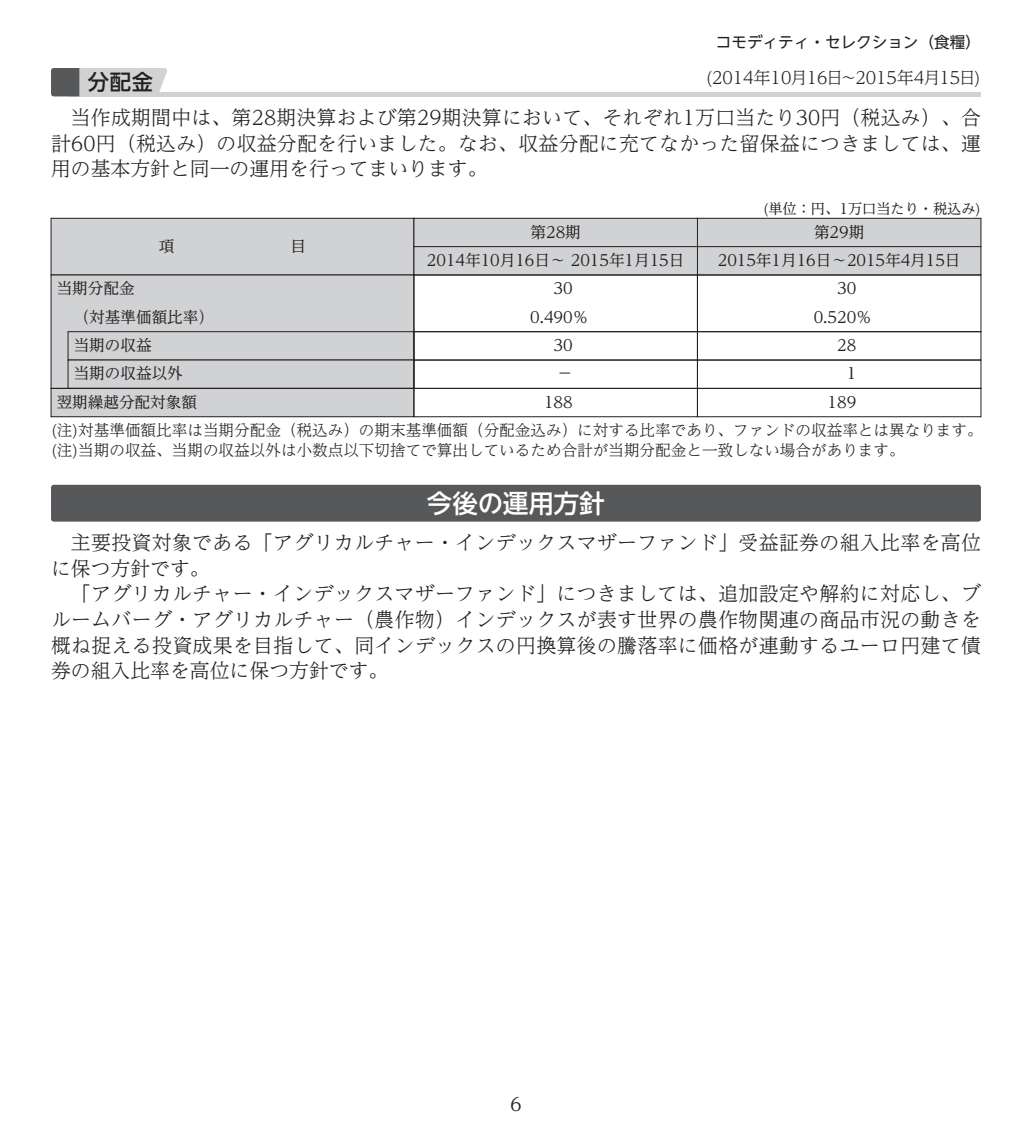
<style>
.page{position:relative;width:1032px;height:1134px;background:#fff}
.page>*{position:absolute;margin:0;border:0;box-sizing:border-box;transform-origin:0 0}
.t1{font:25.6px "UD Shin Go NT Pro Medium 90 msp RKSJ H";color:#fff}
.t2{font:21.2px "UD Shin Go NT Pro Medium 90 msp RKSJ H";color:#231f20}
.t3{font:19.8px/25.6px "UD Reimin Pro Light 90 msp RKSJ H";letter-spacing:.02em;color:#231f20;text-align:justify}
.t4{font:19.8px "UD Reimin Pro Light 90 msp RKSJ H";color:#231f20}
.t5{font:18.4px "UD Reimin Pro Regular 90 msp RKSJ H";color:#231f20}
.t6{font:17px "UD Reimin Pro Light 90 msp RKSJ H";color:#231f20}
.t7{font:15.6px/19.8px "UD Reimin Pro Light 90 msp RKSJ H";color:#231f20}
.t8{font:15.6px/28.4px "UD Reimin Pro Regular 90 msp RKSJ H";color:#231f20}
.t9{font:15.6px "UD Shin Go NT Pro Regular 90 msp RKSJ H";color:#231f20}
.t10{font:14.2px "UD Reimin Pro Regular 90 msp RKSJ H";color:#231f20}
</style>
<div class="page">
<hr style="left:68px;top:92px;width:913px;height:4px;background:#d1d2d4">
<svg style="left:51px;top:68px;width:116px;height:28px;background:#b4b5b7"></svg>
<div style="left:51px;top:218px;width:363px;height:57px;background:#d1d2d4"></div>
<div style="left:51px;top:218px;width:363px;height:57px;border:1px solid #231f20"></div>
<div style="left:697px;top:218px;width:284px;height:29px;background:#d1d2d4"></div>
<div style="left:697px;top:218px;width:284px;height:29px;border:1px solid #231f20"></div>
<div style="left:697px;top:247px;width:284px;height:28px;background:#d1d2d4"></div>
<div style="left:697px;top:246px;width:284px;height:29px;border:1px solid #231f20"></div>
<div style="left:51px;top:275px;width:363px;height:28px;background:#d1d2d4"></div>
<div style="left:697px;top:275px;width:284px;height:57px;border:1px solid #231f20"></div>
<div style="left:51px;top:303px;width:363px;height:29px;background:#d1d2d4"></div>
<div style="left:51px;top:332px;width:17px;height:28px;background:#d1d2d4"></div>
<div style="left:697px;top:331px;width:284px;height:29px;border:1px solid #231f20"></div>
<div style="left:51px;top:360px;width:17px;height:28px;background:#d1d2d4"></div>
<div style="left:68px;top:332px;width:346px;height:28px;background:#d1d2d4"></div>
<div style="left:68px;top:331px;width:346px;height:29px;border:1px solid #231f20"></div>
<div style="left:68px;top:360px;width:346px;height:28px;background:#d1d2d4"></div>
<div style="left:697px;top:360px;width:284px;height:29px;border:1px solid #231f20"></div>
<div style="left:51px;top:388px;width:363px;height:29px;background:#d1d2d4"></div>
<div style="left:51px;top:388px;width:363px;height:29px;border:1px solid #231f20"></div>
<div style="left:697px;top:388px;width:284px;height:29px;border:1px solid #231f20"></div>
<div style="left:414px;top:218px;width:283px;height:29px;background:#d1d2d4"></div>
<div style="left:413px;top:218px;width:285px;height:29px;border:1px solid #231f20"></div>
<div style="left:414px;top:247px;width:283px;height:28px;background:#d1d2d4"></div>
<div style="left:413px;top:246px;width:285px;height:29px;border:1px solid #231f20"></div>
<div style="left:413px;top:275px;width:285px;height:57px;border:1px solid #231f20"></div>
<div style="left:413px;top:331px;width:285px;height:29px;border:1px solid #231f20"></div>
<div style="left:413px;top:360px;width:285px;height:29px;border:1px solid #231f20"></div>
<div style="left:413px;top:388px;width:285px;height:29px;border:1px solid #231f20"></div>
<div style="left:51px;top:275px;width:363px;height:114px;border:1px solid #231f20"></div>
<div style="left:51px;top:485px;width:930px;height:37px;background:#57585a;border-radius:3px"></div>
<p class="t9" style="left:716px;top:36px;width:267px">コモディティ・セレクション（食糧）</p>
<p class="t2" style="left:88px;top:74px;width:67px">分配金</p>
<p class="t6" style="left:706px;top:72px;width:277px">(2014年10月16日～2015年4月15日)</p>
<p class="t3" style="left:51px;top:108px;width:931px;text-indent:20px">当作成期間中は、第28期決算および第29期決算において、それぞれ1万口当たり30円（税込み）、合計60円（税込み）の収益分配を行いました。なお、収益分配に充てなかった留保益につきましては、運用の基本方針と同一の運用を行ってまいります。</p>
<p class="t8" style="left:159px;top:234px;width:17px">項</p>
<p class="t8" style="left:291px;top:234px;width:17px">目</p>
<p class="t8" style="left:74px;top:276px;width:142px;text-indent:-17px">当期分配金<br>（対基準価額比率）</p>
<p class="t8" style="left:74px;top:333px;width:79px">当期の収益</p>
<p class="t8" style="left:74px;top:361px;width:111px">当期の収益以外</p>
<p class="t8" style="left:57px;top:390px;width:142px">翌期繰越分配対象額</p>
<p class="t8" style="left:427px;top:220px;width:259px;text-align:center">第28期<br>2014年10月16日～ 2015年1月15日</p>
<p class="t8" style="left:554px;top:276px;width:21px">30</p>
<p class="t8" style="left:530px;top:305px;width:60px">0.490％</p>
<p class="t8" style="left:554px;top:333px;width:21px">30</p>
<p class="t8" style="left:557px;top:361px;width:17px">－</p>
<p class="t8" style="left:544px;top:390px;width:30px">188</p>
<p class="t10" style="left:763px;top:203px;width:219px">(単位：円、1万口当たり・税込み)</p>
<p class="t8" style="left:814px;top:220px;width:52px">第29期</p>
<p class="t8" style="left:718px;top:248px;width:244px">2015年1月16日～2015年4月15日</p>
<p class="t8" style="left:837px;top:276px;width:21px">30</p>
<p class="t8" style="left:814px;top:305px;width:60px">0.520％</p>
<p class="t8" style="left:837px;top:333px;width:21px">28</p>
<p class="t8" style="left:847px;top:361px;width:11px">1</p>
<p class="t8" style="left:827px;top:390px;width:30px">189</p>
<p class="t7" style="left:51px;top:422px;width:933px">(注)対基準価額比率は当期分配金（税込み）の期末基準価額（分配金込み）に対する比率であり、ファンドの収益率とは異なります。(注)当期の収益、当期の収益以外は小数点以下切捨てで算出しているため合計が当期分配金と一致しない場合があります。</p>
<p class="t1" style="left:427px;top:494px;width:179px">今後の運用方針</p>
<p class="t3" style="left:71px;top:533px;width:911px">主要投資対象である「アグリカルチャー・インデックスマザーファンド」受益証券の組入比率を高位</p>
<p class="t4" style="left:51px;top:561px;width:160px">に保つ方針です。</p>
<p class="t3" style="left:71px;top:584px;width:911px">「アグリカルチャー・インデックスマザーファンド」につきましては、追加設定や解約に対応し、ブ</p>
<p class="t3" style="left:51px;top:609px;width:931px">ルームバーグ・アグリカルチャー（農作物）インデックスが表す世界の農作物関連の商品市況の動きを</p>
<p class="t3" style="left:51px;top:635px;width:931px">概ね捉える投資成果を目指して、同インデックスの円換算後の騰落率に価格が連動するユーロ円建て債</p>
<p class="t4" style="left:51px;top:663px;width:339px">券の組入比率を高位に保つ方針です。</p>
<p class="t5" style="left:507px;top:1097px;width:20px">６</p>
</div>
